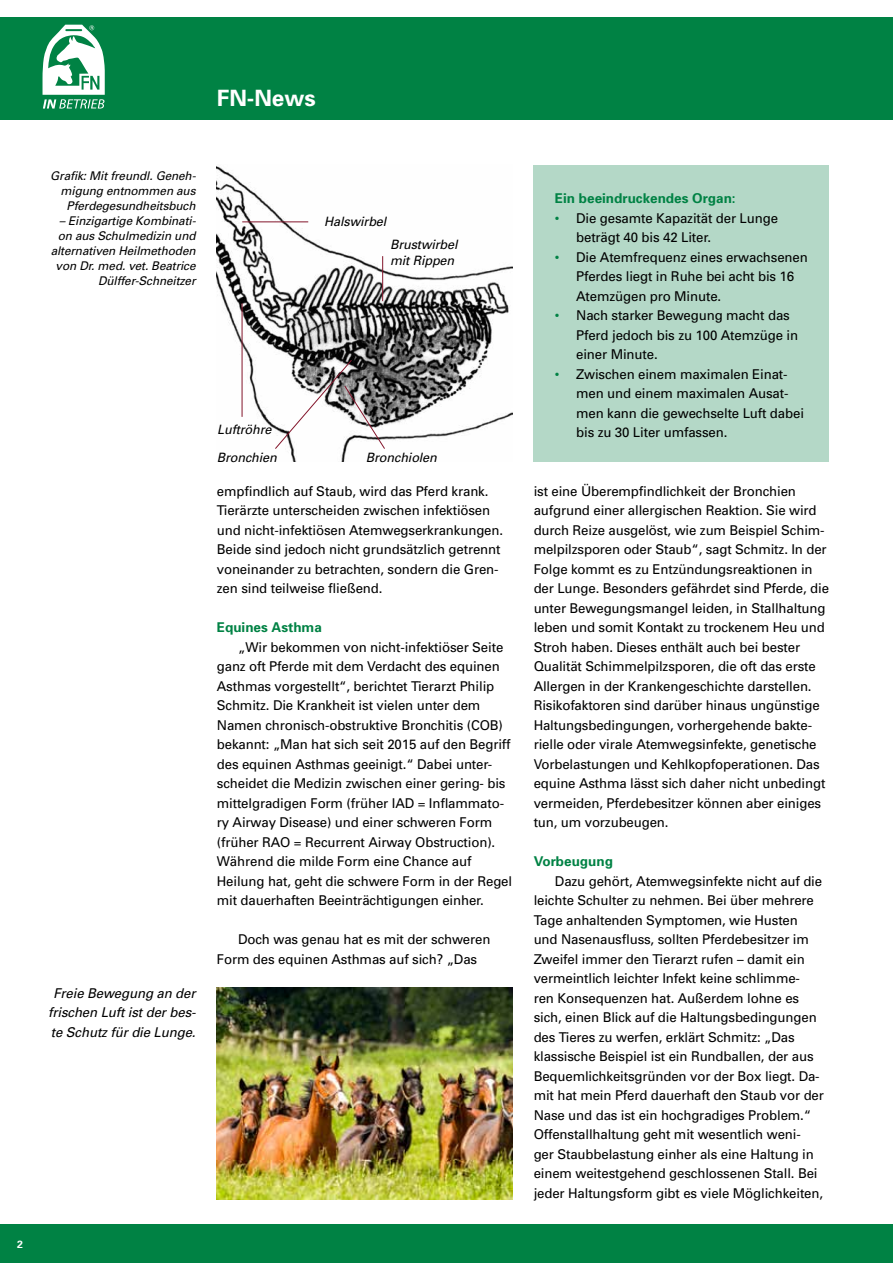
<style>
.page{position:relative;width:893px;height:1263px;background:#fff}
.page>*{position:absolute;margin:0;border:0;box-sizing:border-box;transform-origin:0 0}
.t1{font:700 22.5px "Univers";color:#fff}
.t2{font:13.5px/19.5px "Univers";letter-spacing:-.01em;color:#000}
.t3{font:italic 13.5px/19.5px "Univers";letter-spacing:-.01em;color:#000;text-align:center}
.t4{font:700 13.5px "Univers";color:#008244}
.t5{font:italic 12.9px/15.8px "Univers";letter-spacing:-.01em;color:#000}
.t6{font:italic 12px/15px "Univers";letter-spacing:-.01em;color:#000;text-align:right}
.t7{font:700 10.5px "Univers";color:#fff}
.s1{color:#008244}
</style>
<div class="page">
<div style="left:0;top:1225px;width:893px;height:38px;background:#008244"></div>
<div style="left:534px;top:165px;width:295px;height:297px;background:#b4d8c7"></div>
<div style="left:0;top:17px;width:893px;height:102px;background:#008244"></div>
<svg style="left:43px;top:25px;width:62px;height:84px"></svg>
<img style="left:217px;top:988px;width:295px;height:211px">
<img style="left:217px;top:166px;width:295px;height:295px">
<hr style="left:242px;top:222px;width:66px;height:1px;background:#83152b">
<svg style="left:275px;top:360px;width:110px;height:89px"></svg>
<hr style="left:382px;top:256px;width:1px;height:45px;background:#83152b">
<hr style="left:242px;top:303px;width:1px;height:114px;background:#83152b">
<p class="t7" style="left:17px;top:1238px;width:7px">2</p>
<h1 class="t1" style="left:217px;top:85px;width:100px">FN-News</h1>
<p class="t6" style="left:50px;top:169px;width:147px">Grafik: Mit freundl. Geneh&shy;migung entnommen aus<br>Pferdegesundheitsbuch</p>
<p class="t6" style="left:51px;top:214px;width:147px">– Einzigartige Kombinati&shy;on aus Schulmedizin und alternativen Heilmethoden von Dr. med. vet. Beatrice<br>Dülffer-Schneitzer</p>
<p class="t5" style="left:324px;top:214px;width:64px">Halswirbel</p>
<p class="t5" style="left:390px;top:237px;width:69px">Brustwirbel mit Rippen</p>
<p class="t3" style="left:48px;top:983px;width:149px">Freie Bewegung an der frischen Luft ist der bes&shy;te Schutz für die Lunge.</p>
<p class="t5" style="left:217px;top:421px;width:56px">Luftröhre</p>
<p class="t5" style="left:217px;top:449px;width:61px">Bronchien</p>
<p class="t5" style="left:366px;top:449px;width:73px">Bronchiolen</p>
<p class="t2" style="left:217px;top:481px;width:288px">empfindlich auf Staub, wird das Pferd krank.<br>Tierärzte unterscheiden zwischen infektiösen und nicht-infektiösen Atemwegserkrankungen.<br>Beide sind jedoch nicht grundsätzlich getrennt voneinander zu betrachten, sondern die Gren&shy;zen sind teilweise fließend.</p>
<p class="t4" style="left:217px;top:619px;width:107px">Equines Asthma</p>
<p class="t2" style="left:217px;top:637px;width:297px;text-indent:21px">„Wir bekommen von nicht-infektiöser Seite ganz oft Pferde mit dem Verdacht des equinen Asthmas vorgestellt“, berichtet Tierarzt Philip Schmitz. Die Krankheit ist vielen unter dem Namen chronisch-obstruktive Bronchitis (COB) bekannt: „Man hat sich seit 2015 auf den Begriff des equinen Asthmas geeinigt.“ Dabei unter&shy;scheidet die Medizin zwischen einer gering- bis mittelgradigen Form (früher IAD = Inflammato&shy;ry Airway Disease) und einer schweren Form (früher RAO = Recurrent Airway Obstruction).<br>Während die milde Form eine Chance auf Heilung hat, geht die schwere Form in der Regel mit dauerhaften Beeinträchtigungen einher.</p>
<p class="t2" style="left:217px;top:930px;width:275px;text-indent:21px">Doch was genau hat es mit der schweren<br>Form des equinen Asthmas auf sich? „Das</p>
<p class="t4" style="left:555px;top:190px;width:182px">Ein beeindruckendes Organ:</p>
<p class="t2" style="left:576px;top:208px;width:203px;text-indent:-21px"><span class="s1">•</span> Die gesamte Kapazität der Lunge beträgt 40 bis 42 Liter.</p>
<p class="t2" style="left:576px;top:247px;width:233px;text-indent:-21px"><span class="s1">•</span> Die Atemfrequenz eines erwachsenen<br>Pferdes liegt in Ruhe bei acht bis 16<br>Atemzügen pro Minute.</p>
<p class="t2" style="left:576px;top:306px;width:223px;text-indent:-21px"><span class="s1">•</span> Nach starker Bewegung macht das<br>Pferd jedoch bis zu 100 Atemzüge in einer Minute.</p>
<p class="t2" style="left:576px;top:364px;width:229px;text-indent:-21px"><span class="s1">•</span> Zwischen einem maximalen Einat&shy;men und einem maximalen Ausat&shy;men kann die gewechselte Luft dabei bis zu 30 Liter umfassen.</p>
<p class="t2" style="left:534px;top:481px;width:297px">ist eine Überempfindlichkeit der Bronchien aufgrund einer allergischen Reaktion. Sie wird durch Reize ausgelöst, wie zum Beispiel Schim&shy;melpilzsporen oder Staub“, sagt Schmitz. In der Folge kommt es zu Entzündungsreaktionen in der Lunge. Besonders gefährdet sind Pferde, die unter Bewegungsmangel leiden, in Stallhaltung leben und somit Kontakt zu trockenem Heu und Stroh haben. Dieses enthält auch bei bester Qualität Schimmelpilzsporen, die oft das erste Allergen in der Krankengeschichte darstellen.<br>Risikofaktoren sind darüber hinaus ungünstige Haltungsbedingungen, vorhergehende bakte&shy;rielle oder virale Atemwegsinfekte, genetische Vorbelastungen und Kehlkopfoperationen. Das equine Asthma lässt sich daher nicht unbedingt vermeiden, Pferdebesitzer können aber einiges tun, um vorzubeugen.</p>
<p class="t4" style="left:534px;top:853px;width:81px">Vorbeugung</p>
<p class="t2" style="left:534px;top:871px;width:292px;text-indent:21px">Dazu gehört, Atemwegsinfekte nicht auf die leichte Schulter zu nehmen. Bei über mehrere Tage anhaltenden Symptomen, wie Husten und Nasenausfluss, sollten Pferdebesitzer im Zweifel immer den Tierarzt rufen – damit ein vermeintlich leichter Infekt keine schlimme-<br>ren Konsequenzen hat. Außerdem lohne es sich, einen Blick auf die Haltungsbedingungen des Tieres zu werfen, erklärt Schmitz: „Das klassische Beispiel ist ein Rundballen, der aus Bequemlichkeitsgründen vor der Box liegt. Da&shy;mit hat mein Pferd dauerhaft den Staub vor der Nase und das ist ein hochgradiges Problem.“ Offenstallhaltung geht mit wesentlich weni&shy;ger Staubbelastung einher als eine Haltung in einem weitestgehend geschlossenen Stall. Bei jeder Haltungsform gibt es viele Möglichkeiten,</p>
</div>
